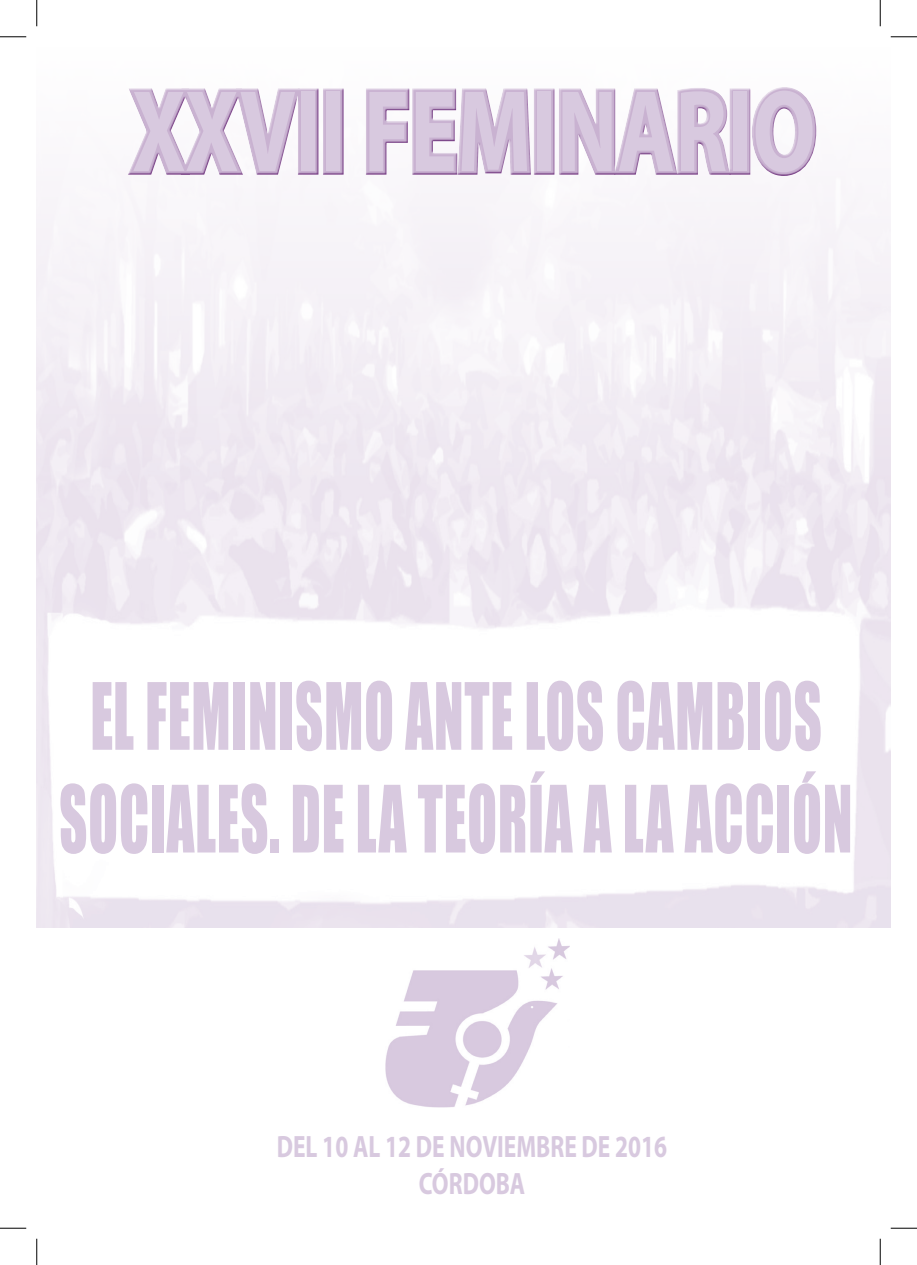
<style>
.page{position:relative;width:917px;height:1265px;background:#fff}
.page>*{position:absolute;margin:0;border:0;box-sizing:border-box;transform-origin:0 0}
.t1{font:700 117.25px "Myriad Pro";color:#d8c9df;scale:.75 1}
.t2{font:85.58px/102.7px "Impact";letter-spacing:.015em;color:#d8c9df;text-align:center;scale:.64 1}
.t3{font:700 30.97px/37.1px "Myriad Pro";color:#d8c9df;text-align:center;scale:.76 1}
</style>
<div class="page">
<div style="left:126px;top:88px;width:692px;height:90px;background:#782a86;opacity:.75"></div>
<img style="left:386px;top:938px;width:183px;height:168px">
<svg style="left:0;top:36px;width:26px;height:1px"></svg>
<svg style="left:891px;top:36px;width:26px;height:1px"></svg>
<svg style="left:0;top:1227px;width:26px;height:1px"></svg>
<svg style="left:891px;top:1227px;width:26px;height:1px"></svg>
<svg style="left:36px;top:0;width:1px;height:26px"></svg>
<svg style="left:36px;top:1238px;width:1px;height:26px"></svg>
<svg style="left:880px;top:0;width:1px;height:26px"></svg>
<svg style="left:880px;top:1238px;width:1px;height:26px"></svg>
<h1 class="t1" style="left:132px;top:55px;width:913px">XXVII FEMINARIO</h1>
<p class="t2" style="left:59px;top:664px;width:1241px">EL FEMINISMO ANTE LOS CAMBIOS<br>SOCIALES. DE LA TEORÍA A LA ACCIÓN</p>
<p class="t3" style="left:277px;top:1126px;width:515px">DEL 10 AL 12 DE NOVIEMBRE DE 2016<br>CÓRDOBA</p>
</div>
